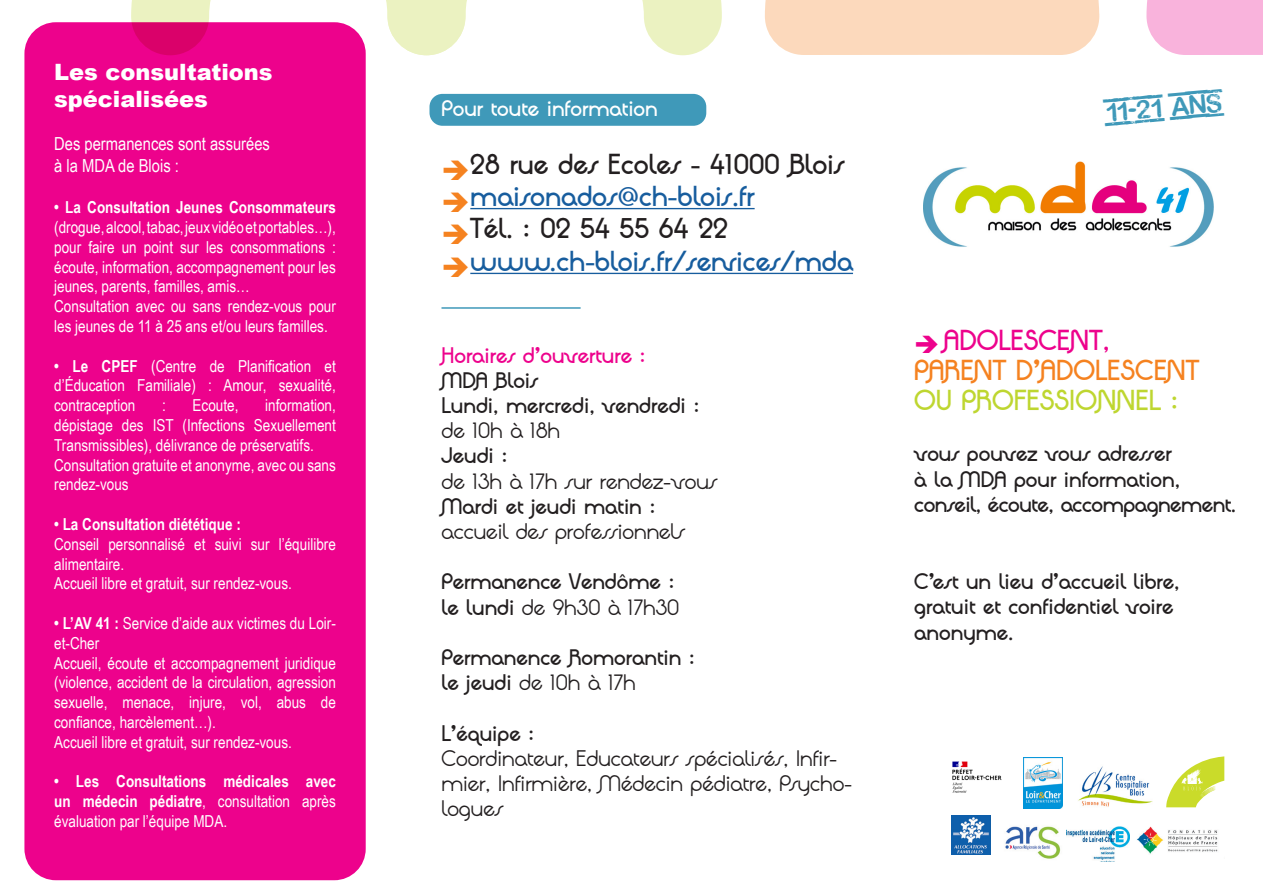
<style>
.page{position:relative;width:1263px;height:893px;background:#fff}
.page>*{position:absolute;margin:0;border:0;box-sizing:border-box;transform-origin:0 0}
.t1{font:32.85px "TOPSECRET";color:#3f99b9}
.t2{font:700 27px "Quadranta";color:#175d9e}
.t3{font:700 27px "Quadranta";color:#231f20}
.t4{font:700 27px "Quadranta";color:#f58220}
.t5{font:700 27px "Quadranta";color:#bed630}
.t6{font:700 27px "Quadranta";color:#ed028c}
.t7{font:900 22.5px "Arial";color:#fff}
.t8{font:700 21px/25.5px "Quadranta";color:#231f20}
.t9{font:21px/25.2px "Quadranta";color:#231f20}
.t10{font:700 21px "Quadranta";letter-spacing:-.02em;color:#231f20}
.t11{font:700 21px "Quadranta";color:#fff}
.t12{font:700 21px "Quadranta";color:#ed028c}
.t13{font:18px "Arial Narrow";color:#fff}
.t14{font:16.5px/19.8px "Arial Narrow";color:#fff;text-align:justify}
.t15{font:700 16.5px/19.8px "Arial Narrow";color:#fff;text-align:justify}
.s1{font-weight:700}
.s2{font-weight:400}
.s3{color:#f58220}
</style>
<div class="page">
<div style="left:429px;top:94px;width:277px;height:32px;background:#3f99b9;border-radius:13px"></div>
<div style="left:24px;top:22px;width:342px;height:858px;background:#ed028c;border-radius:31px"></div>
<img style="left:923px;top:161px;width:290px;height:86px">
<hr style="left:470px;top:208px;width:285px;height:1px;background:#175d9e">
<hr style="left:470px;top:273px;width:383px;height:1px;background:#175d9e">
<svg style="left:131px;top:0;width:591px;height:55px"></svg>
<div style="left:765px;top:0;width:334px;height:55px;background:#fcd9bc"></div>
<div style="left:1146px;top:0;width:117px;height:55px;background:#f9b3dc"></div>
<hr style="left:441px;top:307px;width:140px;height:2px;background:#3f99b9">
<img style="left:951px;top:815px;width:39px;height:39px">
<img style="left:1005px;top:826px;width:56px;height:33px">
<img style="left:1066px;top:826px;width:63px;height:35px">
<img style="left:1023px;top:758px;width:39px;height:51px">
<svg style="left:1166px;top:756px;width:58px;height:51px"></svg>
<img style="left:1078px;top:766px;width:75px;height:41px">
<img style="left:952px;top:761px;width:50px;height:32px">
<img style="left:1137px;top:826px;width:81px;height:28px">
<p class="t7" style="left:54px;top:56px;width:220px">Les consultations</p>
<p class="t7" style="left:54px;top:83px;width:155px">spécialisées</p>
<p class="t13" style="left:54px;top:131px;width:217px">Des permanences sont assurées</p>
<p class="t13" style="left:54px;top:152px;width:126px">à la MDA de Blois :</p>
<p class="t14" style="left:54px;top:197px;width:283px"><span class="s1">• La Consultation Jeunes Consommateurs </span>(drogue, alcool, tabac, jeux vidéo et portables…), pour faire un point sur les consommations : écoute, information, accompagnement pour les jeunes, parents, familles, amis…</p>
<p class="t14" style="left:54px;top:296px;width:283px">Consultation avec ou sans rendez-vous pour les jeunes de 11 à 25 ans et/ou leurs familles.</p>
<p class="t14" style="left:54px;top:355px;width:283px"><span class="s1">• Le CPEF</span> (Centre de Planification et d’Éducation Familiale) : Amour, sexualité, contraception</p>
<p class="t14" style="left:54px;top:395px;width:283px;text-indent:211px">information, dépistage des IST (Infections Sexuellement Transmissibles), délivrance de préservatifs.</p>
<p class="t14" style="left:54px;top:454px;width:283px">Consultation gratuite et anonyme, avec ou sans rendez-vous</p>
<p class="t15" style="left:54px;top:513px;width:188px">• La Consultation diététique :</p>
<p class="t14" style="left:54px;top:533px;width:283px">Conseil personnalisé et suivi sur l’équilibre alimentaire.</p>
<p class="t14" style="left:54px;top:573px;width:239px">Accueil libre et gratuit, sur rendez-vous.</p>
<p class="t14" style="left:54px;top:613px;width:283px"><span class="s1">• L’AV 41 :</span> Service d’aide aux victimes du Loir&shy;et-Cher</p>
<p class="t14" style="left:54px;top:652px;width:283px">Accueil, écoute et accompagnement juridique (violence, accident de la circulation, agression sexuelle, menace, injure, vol, abus de confiance, harcèlement…).</p>
<p class="t14" style="left:54px;top:731px;width:239px">Accueil libre et gratuit, sur rendez-vous.</p>
<p class="t15" style="left:54px;top:771px;width:283px">• Les Consultations médicales avec un médecin pédiatre<span class="s2">, consultation après évaluation par l’équipe MDA.</span></p>
<p class="t14" style="left:162px;top:395px;width:5px">:</p>
<p class="t14" style="left:193px;top:395px;width:47px">Ecoute,</p>
<p class="t11" style="left:441px;top:95px;width:218px">Pour toute information</p>
<p class="t3" style="left:441px;top:147px;width:404px"><span class="s3">➔</span>28 rue des Ecoles - 41000 Blois</p>
<p class="t2" style="left:441px;top:179px;width:315px"><span class="s3">➔</span>maisonados@ch-blois.fr</p>
<p class="t3" style="left:441px;top:212px;width:288px"><span class="s3">➔</span>Tél. : 02 54 55 64 22</p>
<p class="t2" style="left:441px;top:244px;width:413px"><span class="s3">➔</span>www.ch-blois.fr/services/mda</p>
<p class="t12" style="left:441px;top:342px;width:206px">Horaires d’ouverture :</p>
<p class="t8" style="left:441px;top:367px;width:98px">MDA Blois</p>
<p class="t8" style="left:441px;top:392px;width:260px">Lundi, mercredi, vendredi :</p>
<p class="t9" style="left:441px;top:418px;width:120px">de 10h à 18h</p>
<p class="t8" style="left:441px;top:443px;width:68px">Jeudi :</p>
<p class="t9" style="left:441px;top:468px;width:277px">de 13h à 17h sur rendez-vous</p>
<p class="t8" style="left:441px;top:493px;width:216px">Mardi et jeudi matin :</p>
<p class="t9" style="left:441px;top:519px;width:245px">accueil des professionnels</p>
<p class="t8" style="left:441px;top:569px;width:235px">Permanence Vendôme :</p>
<p class="t9" style="left:441px;top:594px;width:239px"><span class="s1">le lundi</span> de 9h30 à 17h30</p>
<p class="t8" style="left:441px;top:644px;width:255px">Permanence Romorantin :</p>
<p class="t9" style="left:441px;top:670px;width:196px"><span class="s1">le jeudi</span> de 10h à 17h</p>
<p class="t8" style="left:441px;top:720px;width:94px">L’équipe :</p>
<p class="t9" style="left:441px;top:745px;width:412px">Coordinateur, Educateurs spécialisés, Infir&shy;mier, Infirmière, Médecin pédiatre, Psycho&shy;logues</p>
<p class="t1" style="left:1105px;top:96px;width:117px;rotate:-5deg">11-21 ans</p>
<p class="t6" style="left:914px;top:324px;width:197px">➔ ADOLESCENT,</p>
<p class="t4" style="left:914px;top:354px;width:287px">PARENT D’ADOLESCENT</p>
<p class="t5" style="left:914px;top:384px;width:266px">OU PROFESSIONNEL :</p>
<p class="t8" style="left:914px;top:441px;width:259px">vous pouvez vous adresser</p>
<p class="t8" style="left:914px;top:466px;width:267px">à la MDA pour information,</p>
<p class="t10" style="left:914px;top:491px;width:323px">conseil, écoute, accompagnement.</p>
<p class="t8" style="left:914px;top:568px;width:267px">C’est un lieu d’accueil libre,</p>
<p class="t8" style="left:914px;top:594px;width:261px">gratuit et confidentiel voire anonyme.</p>
</div>
